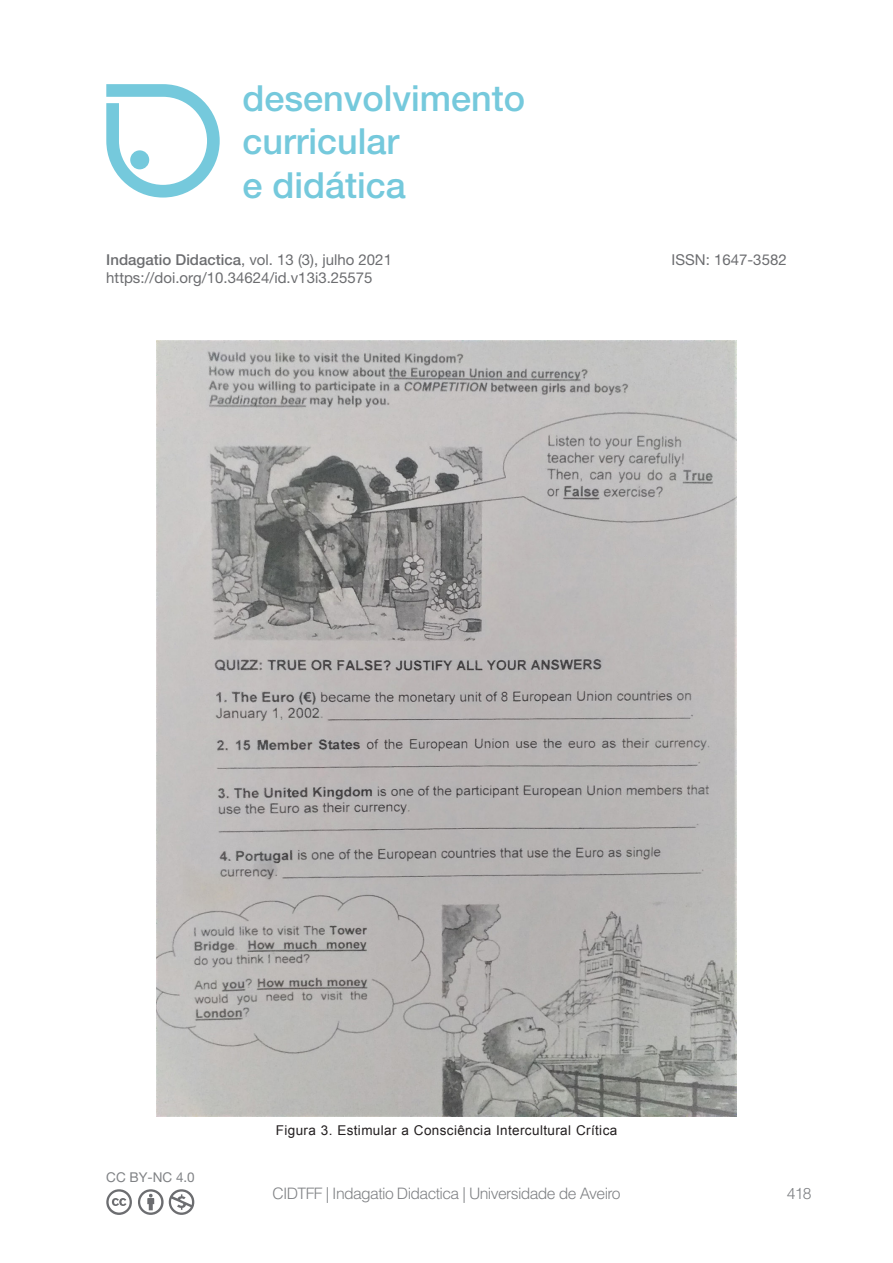
<style>
.page{position:relative;width:893px;height:1263px;background:#fff}
.page>*{position:absolute;margin:0;border:0;box-sizing:border-box;transform-origin:0 0}
.t1{font:500 36px/43.2px "Helvetica Neue LT Pro";color:#75c9dc}
.t2{font:300 15.75px "Helvetica LT Std";letter-spacing:-.04em;color:#808285}
.t3{font:15px/18px "Helvetica Neue LT Pro";color:#6c6d70}
.Legenda{font:13.5px "Arial";letter-spacing:.03em;color:#231f20}
.t4{font:13.5px "Helvetica Neue LT Pro";color:#808285}
.s1{font-weight:500}
</style>
<div class="page">
<svg style="left:106px;top:84px;width:114px;height:114px"></svg>
<div style="left:130px;top:150px;width:19px;height:19px;background:#75c9dc;border-radius:50%"></div>
<svg style="left:106px;top:1189px;width:26px;height:26px"></svg>
<svg style="left:138px;top:1189px;width:56px;height:26px"></svg>
<img style="left:156px;top:340px;width:581px;height:777px">
<h1 class="t1" style="left:242px;top:76px;width:284px">desenvolvimento curricular<br>e didática</h1>
<p class="t3" style="left:106px;top:250px;width:287px"><span class="s1">Indagatio Didactica</span>, vol. 13 (3), julho 2021 https://doi.org/10.34624/id.v13i3.25575</p>
<p class="t3" style="left:672px;top:250px;width:117px">ISSN: 1647-3582</p>
<p class="t4" style="left:106px;top:1169px;width:90px">CC BY-NC 4.0</p>
<p class="Legenda" style="left:276px;top:1122px;width:343px">Figura 3. Estimular a Consciência Intercultural Crítica</p>
<p class="t2" style="left:272px;top:1184px;width:350px">CIDTFF | Indagatio Didactica | Universidade de Aveiro</p>
<p class="t2" style="left:787px;top:1184px;width:27px">418</p>
</div>
